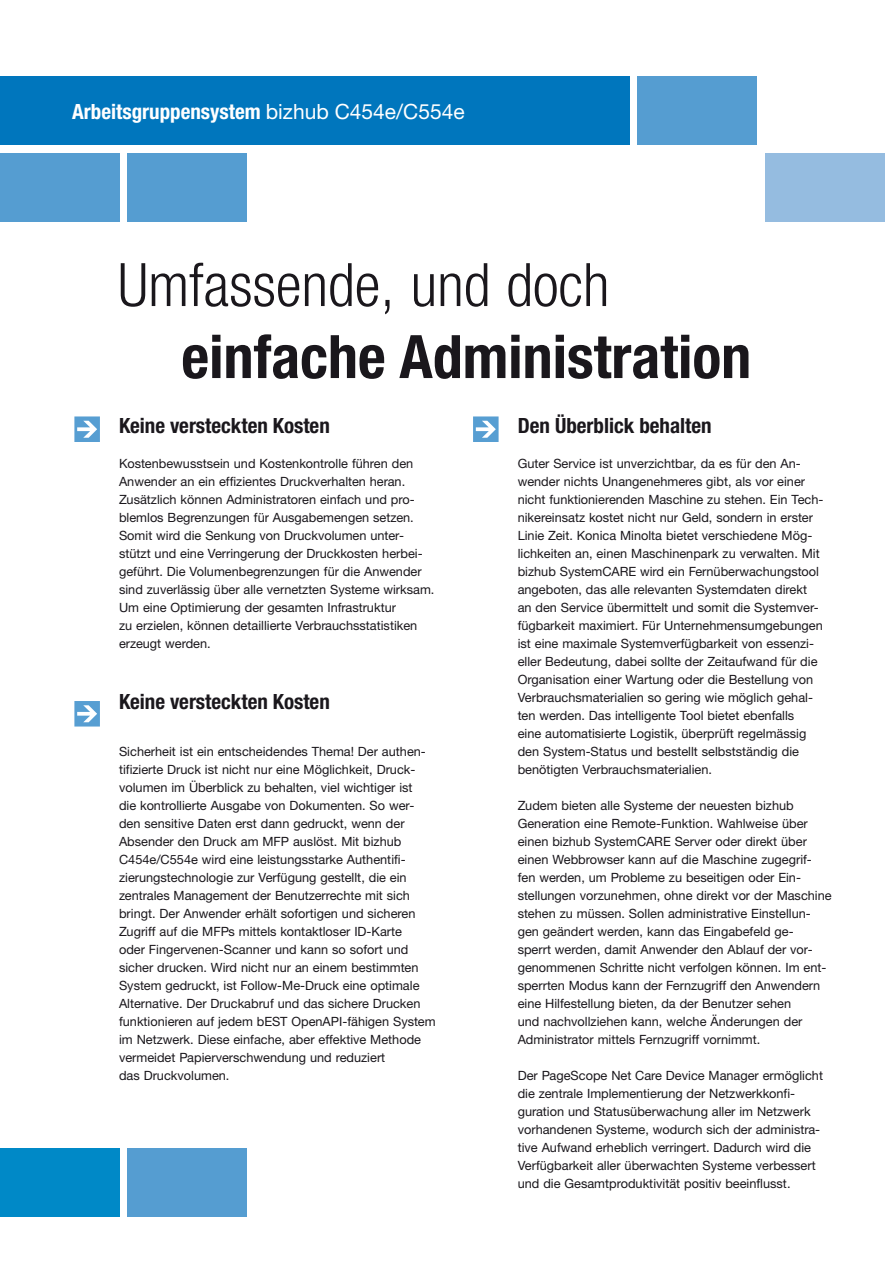
<style>
.page{position:relative;width:893px;height:1263px;background:#fff}
.page>*{position:absolute;margin:0;border:0;box-sizing:border-box;transform-origin:0 0}
.t1{font:700 condensed 60px "Helvetica Neue LTW1 G";color:#1a171c}
.t2{font:300 condensed 60px "Helvetica Neue LTW1 G";color:#1a171c}
.t3{font:700 condensed 21px "Helvetica Neue LTW1 G";color:#1a171c}
.t4{font:700 condensed 21px "Helvetica KMCE";color:#fff}
.t5{font:12.75px/18px "Helvetica Neue LTW1 G";color:#1a171c}
.s1{font-weight:400;font-stretch:normal}
</style>
<div class="page">
<div style="left:0;top:77px;width:629px;height:68px;background:#0076bd"></div>
<div style="left:638px;top:77px;width:119px;height:68px;background:#559dd1"></div>
<div style="left:765px;top:153px;width:119px;height:68px;background:#95bce0"></div>
<div style="left:0;top:153px;width:119px;height:68px;background:#559dd1"></div>
<div style="left:128px;top:153px;width:119px;height:68px;background:#559dd1"></div>
<div style="left:128px;top:1148px;width:119px;height:68px;background:#559dd1"></div>
<div style="left:0;top:1148px;width:119px;height:68px;background:#0089c7"></div>
<svg style="left:74px;top:416px;width:26px;height:26px"></svg>
<svg style="left:473px;top:416px;width:26px;height:26px"></svg>
<svg style="left:74px;top:701px;width:26px;height:25px"></svg>
<h2 class="t4" style="left:72px;top:99px;width:394px">Arbeitsgruppensystem <span class="s1">bizhub C454e/C554e</span></h2>
<h1 class="t2" style="left:118px;top:250px;width:493px">Umfassende, und doch</h1>
<h1 class="t1" style="left:181px;top:321px;width:571px">einfache Administration</h1>
<h2 class="t3" style="left:518px;top:412px;width:195px">Den Überblick behalten</h2>
<p class="t5" style="left:518px;top:454px;width:307px">Guter Service ist unverzichtbar, da es für den An&shy;wender nichts Unangenehmeres gibt, als vor einer nicht funktionierenden Maschine zu stehen. Ein Tech&shy;nikereinsatz kostet nicht nur Geld, sondern in erster Linie Zeit. Konica Minolta bietet verschiedene Mög&shy;lichkeiten an, einen Maschinenpark zu verwalten. Mit bizhub SystemCARE wird ein Fernüberwachungstool angeboten, das alle relevanten Systemdaten direkt an den Service übermittelt und somit die Systemver&shy;fügbarkeit maximiert. Für Unternehmensumgebungen ist eine maximale Systemverfügbarkeit von essenzi&shy;eller Bedeutung, dabei sollte der Zeitaufwand für die Organisation einer Wartung oder die Bestellung von Verbrauchsmaterialien so gering wie möglich gehal&shy;ten werden. Das intelligente Tool bietet ebenfalls<br>eine automatisierte Logistik, überprüft regelmässig den System-Status und bestellt selbstständig die benötigten Verbrauchsmaterialien.</p>
<p class="t5" style="left:518px;top:796px;width:315px">Zudem bieten alle Systeme der neuesten bizhub Generation eine Remote-Funktion. Wahlweise über einen bizhub SystemCARE Server oder direkt über einen Webbrowser kann auf die Maschine zugegrif&shy;fen werden, um Probleme zu beseitigen oder Ein&shy;stellungen vorzunehmen, ohne direkt vor der Maschine stehen zu müssen. Sollen administrative Einstellun&shy;gen geändert werden, kann das Eingabefeld ge-<br>sperrt werden, damit Anwender den Ablauf der vor&shy;genommenen Schritte nicht verfolgen können. Im ent&shy;sperrten Modus kann der Fernzugriff den Anwendern eine Hilfestellung bieten, da der Benutzer sehen<br>und nachvollziehen kann, welche Änderungen der Administrator mittels Fernzugriff vornimmt.</p>
<p class="t5" style="left:518px;top:1066px;width:307px">Der PageScope Net Care Device Manager ermöglicht die zentrale Implementierung der Netzwerkkonfi&shy;guration und Statusüberwachung aller im Netzwerk vorhandenen Systeme, wodurch sich der administra&shy;tive Aufwand erheblich verringert. Dadurch wird die Verfügbarkeit aller überwachten Systeme verbessert und die Gesamtproduktivität positiv beeinflusst.</p>
<h2 class="t3" style="left:119px;top:412px;width:212px">Keine versteckten Kosten</h2>
<p class="t5" style="left:119px;top:454px;width:317px">Kostenbewusstsein und Kostenkontrolle führen den Anwender an ein effizientes Druckverhalten heran.<br>Zusätzlich können Administratoren einfach und pro&shy;blemlos Begrenzungen für Ausgabemengen setzen.<br>Somit wird die Senkung von Druckvolumen unter&shy;stützt und eine Verringerung der Druckkosten herbei&shy;geführt. Die Volumenbegrenzungen für die Anwender sind zuverlässig über alle vernetzten Systeme wirksam.<br>Um eine Optimierung der gesamten Infrastruktur<br>zu erzielen, können detaillierte Verbrauchsstatistiken erzeugt werden.</p>
<h2 class="t3" style="left:119px;top:689px;width:212px">Keine versteckten Kosten</h2>
<p class="t5" style="left:119px;top:742px;width:318px">Sicherheit ist ein entscheidendes Thema! Der authen&shy;tifizierte Druck ist nicht nur eine Möglichkeit, Druck&shy;volumen im Überblick zu behalten, viel wichtiger ist<br>die kontrollierte Ausgabe von Dokumenten. So wer&shy;den sensitive Daten erst dann gedruckt, wenn der Absender den Druck am MFP auslöst. Mit bizhub C454e/C554e wird eine leistungsstarke Authentifi&shy;zierungstechnologie zur Verfügung gestellt, die ein zentrales Management der Benutzerrechte mit sich bringt. Der Anwender erhält sofortigen und sicheren Zugriff auf die MFPs mittels kontaktloser ID-Karte<br>oder Fingervenen-Scanner und kann so sofort und sicher drucken. Wird nicht nur an einem bestimmten System gedruckt, ist Follow-Me-Druck eine optimale Alternative. Der Druckabruf und das sichere Drucken funktionieren auf jedem bEST OpenAPI-fähigen System im Netzwerk. Diese einfache, aber effektive Methode vermeidet Papierverschwendung und reduziert<br>das Druckvolumen.</p>
</div>
